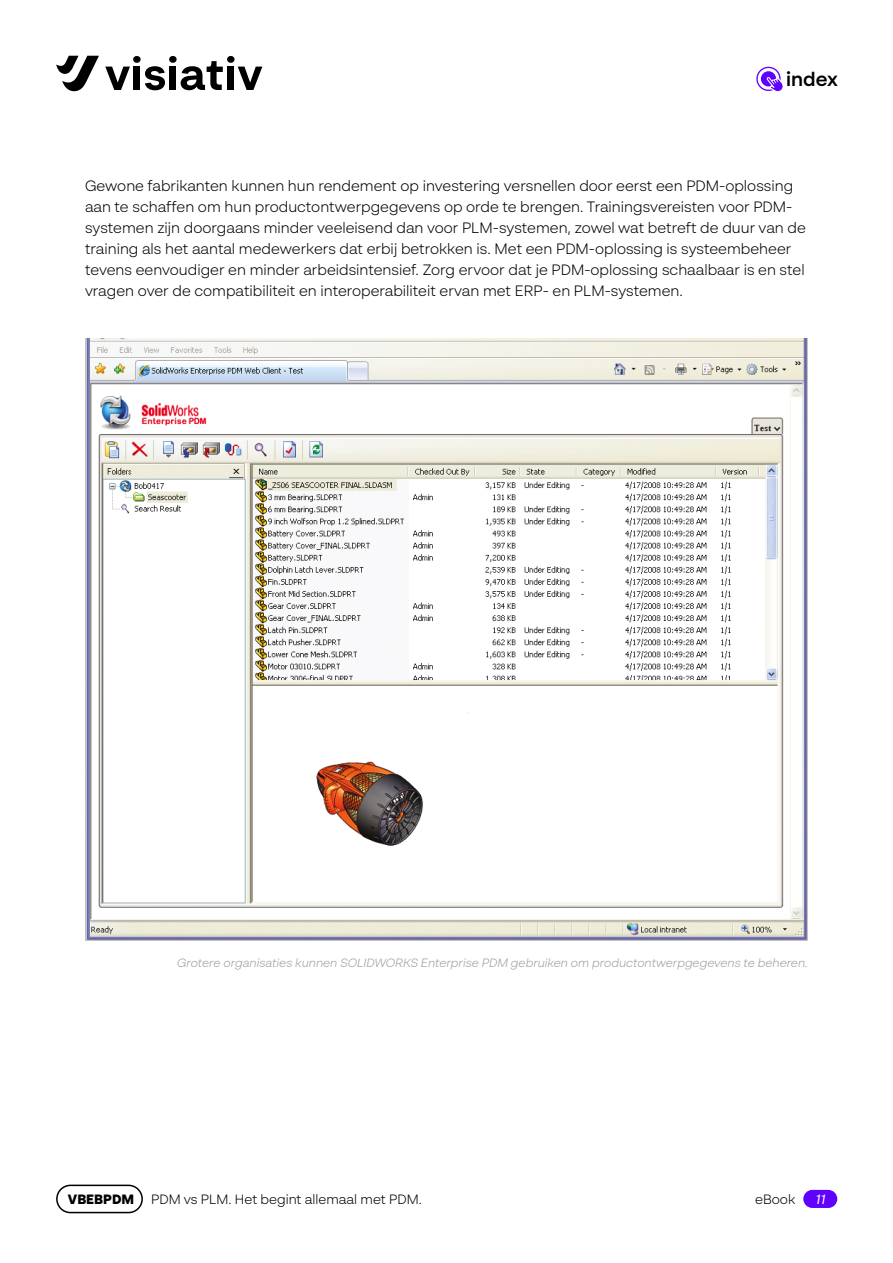
<style>
.page{position:relative;width:893px;height:1263px;background:#fff}
.page>*{position:absolute;margin:0;border:0;box-sizing:border-box;transform-origin:0 0}
.t1{font:600 19.5px "BR Sonoma";color:#000}
.t2{font:300 15px/21px "BR Sonoma";color:#000}
.t3{font:300 13.5px "BR Sonoma";color:#000}
.t4{font:900 13.5px "BR Sonoma";color:#000}
.t5{font:italic 13.5px "BR Sonoma";color:#fff}
.t6{font:italic 300 12px "BR Sonoma";color:#9d9d9c}
</style>
<div class="page">
<svg style="left:56px;top:56px;width:43px;height:35px"></svg>
<svg style="left:105px;top:67px;width:25px;height:23px"></svg>
<div style="left:134px;top:67px;width:6px;height:23px;background:#000"></div>
<div style="left:170px;top:67px;width:6px;height:23px;background:#000"></div>
<div style="left:228px;top:67px;width:6px;height:23px;background:#000"></div>
<svg style="left:238px;top:67px;width:24px;height:23px"></svg>
<div style="left:133px;top:56px;width:8px;height:7px;background:#000;border-radius:3px"></div>
<div style="left:169px;top:56px;width:8px;height:7px;background:#000;border-radius:3px"></div>
<div style="left:227px;top:56px;width:8px;height:7px;background:#000;border-radius:3px"></div>
<svg style="left:145px;top:66px;width:20px;height:24px"></svg>
<svg style="left:181px;top:61px;width:42px;height:29px"></svg>
<img style="left:85px;top:338px;width:723px;height:602px">
<div style="left:803px;top:1190px;width:34px;height:18px;background:#6000ff;border-radius:9px"></div>
<div style="left:56px;top:1184px;width:87px;height:29px;border:2px solid #000;border-radius:14px"></div>
<div style="left:761px;top:71px;width:15px;height:15px;background:#6000ff;border-radius:50%"></div>
<div style="left:756px;top:67px;width:25px;height:24px;border:1px solid #6000ff;border-radius:50%"></div>
<svg style="left:766px;top:77px;width:17px;height:15px"></svg>
<h1 class="t1" style="left:786px;top:67px;width:53px">index</h1>
<p class="t2" style="left:85px;top:175px;width:722px">Gewone fabrikanten kunnen hun rendement op investering versnellen door eerst een PDM-oplossing aan te schaffen om hun productontwerpgegevens op orde te brengen. Trainingsvereisten voor PDM&shy;systemen zijn doorgaans minder veeleisend dan voor PLM-systemen, zowel wat betreft de duur van de training als het aantal medewerkers dat erbij betrokken is. Met een PDM-oplossing is systeembeheer tevens eenvoudiger en minder arbeidsintensief. Zorg ervoor dat je PDM-oplossing schaalbaar is en stel vragen over de compatibiliteit en interoperabiliteit ervan met ERP- en PLM-systemen.</p>
<p class="t6" style="left:177px;top:955px;width:632px">Grotere organisaties kunnen SOLIDWORKS Enterprise PDM gebruiken om productontwerpgegevens te beheren.</p>
<p class="t4" style="left:68px;top:1190px;width:68px">VBEBPDM</p>
<p class="t3" style="left:151px;top:1191px;width:272px">PDM vs PLM. Het begint allemaal met PDM.</p>
<p class="t3" style="left:755px;top:1191px;width:42px">eBook</p>
<p class="t5" style="left:816px;top:1190px;width:11px">11</p>
</div>
